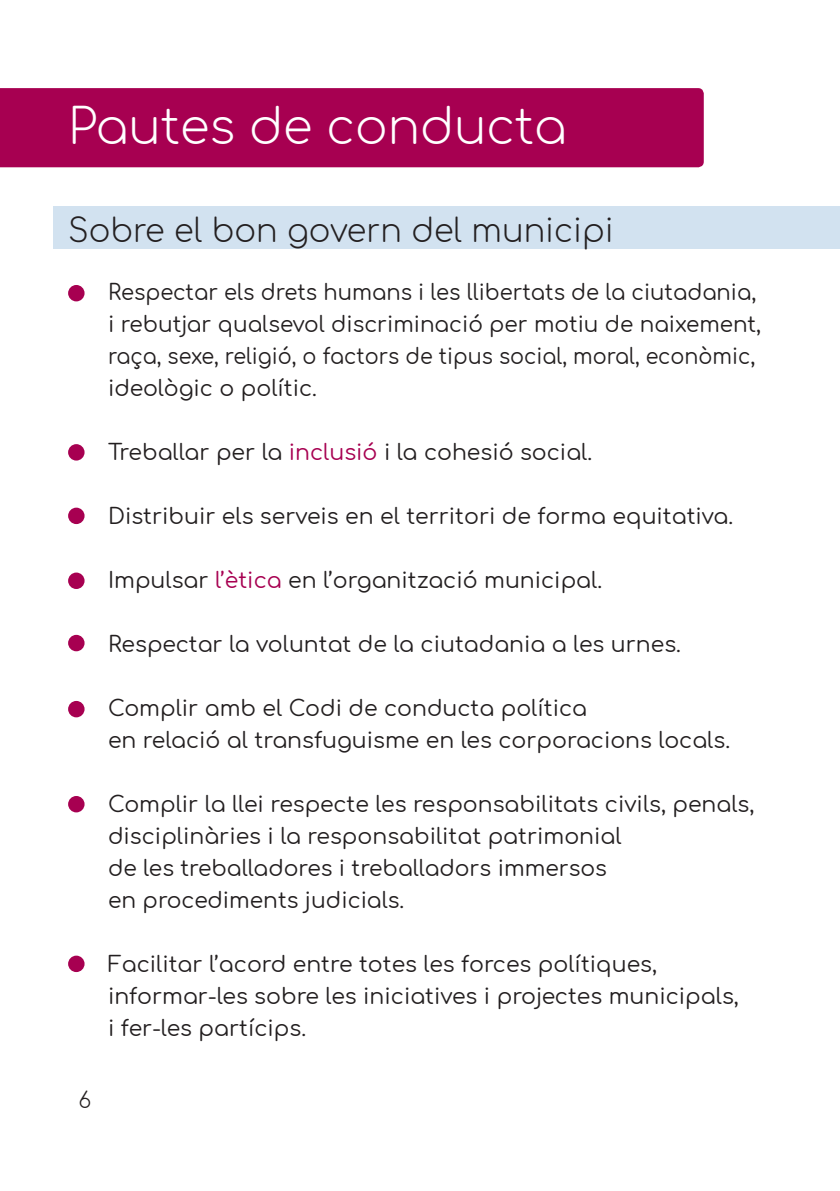
<style>
.page{position:relative;width:840px;height:1191px;background:#fff}
.page>*{position:absolute;margin:0;border:0;box-sizing:border-box;transform-origin:0 0}
.t1{font:300 48px "Comfortaa";color:#fff}
.t2{font:300 32px "Comfortaa";color:#231f20}
.t3{font:22px/32px "Comfortaa";color:#231f20}
.t4{font:22px/32px "Comfortaa";color:#231f20;scale:.96 1}
.t5{font:300 22px "Comfortaa";color:#231f20}
.s1{color:#a70051}
</style>
<div class="page">
<div style="left:0;top:88px;width:703px;height:79px;background:#a70051"></div>
<div style="left:54px;top:206px;width:785px;height:43px;background:#d2e2f0"></div>
<div style="left:68px;top:285px;width:16px;height:16px;background:#a70051;border-radius:50%"></div>
<div style="left:68px;top:444px;width:16px;height:16px;background:#a70051;border-radius:50%"></div>
<div style="left:68px;top:507px;width:16px;height:17px;background:#a70051;border-radius:50%"></div>
<div style="left:68px;top:572px;width:16px;height:17px;background:#a70051;border-radius:50%"></div>
<div style="left:68px;top:701px;width:16px;height:16px;background:#a70051;border-radius:50%"></div>
<div style="left:68px;top:635px;width:16px;height:16px;background:#a70051;border-radius:50%"></div>
<div style="left:68px;top:796px;width:16px;height:16px;background:#a70051;border-radius:50%"></div>
<div style="left:68px;top:955px;width:16px;height:17px;background:#a70051;border-radius:50%"></div>
<p class="t1" style="left:68px;top:83px;width:500px">Pautes de conducta</p>
<p class="t2" style="left:68px;top:201px;width:547px">Sobre el bon govern del municipi</p>
<p class="t4" style="left:108px;top:273px;width:681px">Respectar els drets humans i les llibertats de la ciutadania, i rebutjar qualsevol discriminació per motiu de naixement, raça, sexe, religió, o factors de tipus social, moral, econòmic, ideològic o polític.</p>
<p class="t3" style="left:108px;top:433px;width:485px">Treballar per la <span class="s1">inclusió</span> i la cohesió social.</p>
<p class="t3" style="left:108px;top:497px;width:626px">Distribuir els serveis en el territori de forma equitativa.</p>
<p class="t3" style="left:108px;top:561px;width:495px">Impulsar <span class="s1">l’ètica</span> en l’organització municipal.</p>
<p class="t3" style="left:108px;top:625px;width:574px">Respectar la voluntat de la ciutadania a les urnes.</p>
<p class="t3" style="left:108px;top:689px;width:480px">Complir amb el Codi de conducta política</p>
<p class="t3" style="left:108px;top:721px;width:623px">en relació al transfuguisme en les corporacions locals.</p>
<p class="t3" style="left:108px;top:785px;width:647px">Complir la llei respecte les responsabilitats civils, penals, disciplinàries i la responsabilitat patrimonial</p>
<p class="t3" style="left:108px;top:849px;width:500px">de les treballadores i treballadors immersos</p>
<p class="t3" style="left:108px;top:881px;width:297px">en procediments judicials.</p>
<p class="t3" style="left:108px;top:945px;width:550px">Facilitar l’acord entre totes les forces polítiques,</p>
<p class="t3" style="left:108px;top:977px;width:632px">informar-les sobre les iniciatives i projectes municipals,</p>
<p class="t3" style="left:108px;top:1009px;width:199px">i fer-les partícips.</p>
<p class="t5" style="left:78px;top:1080px;width:14px">6</p>
</div>
